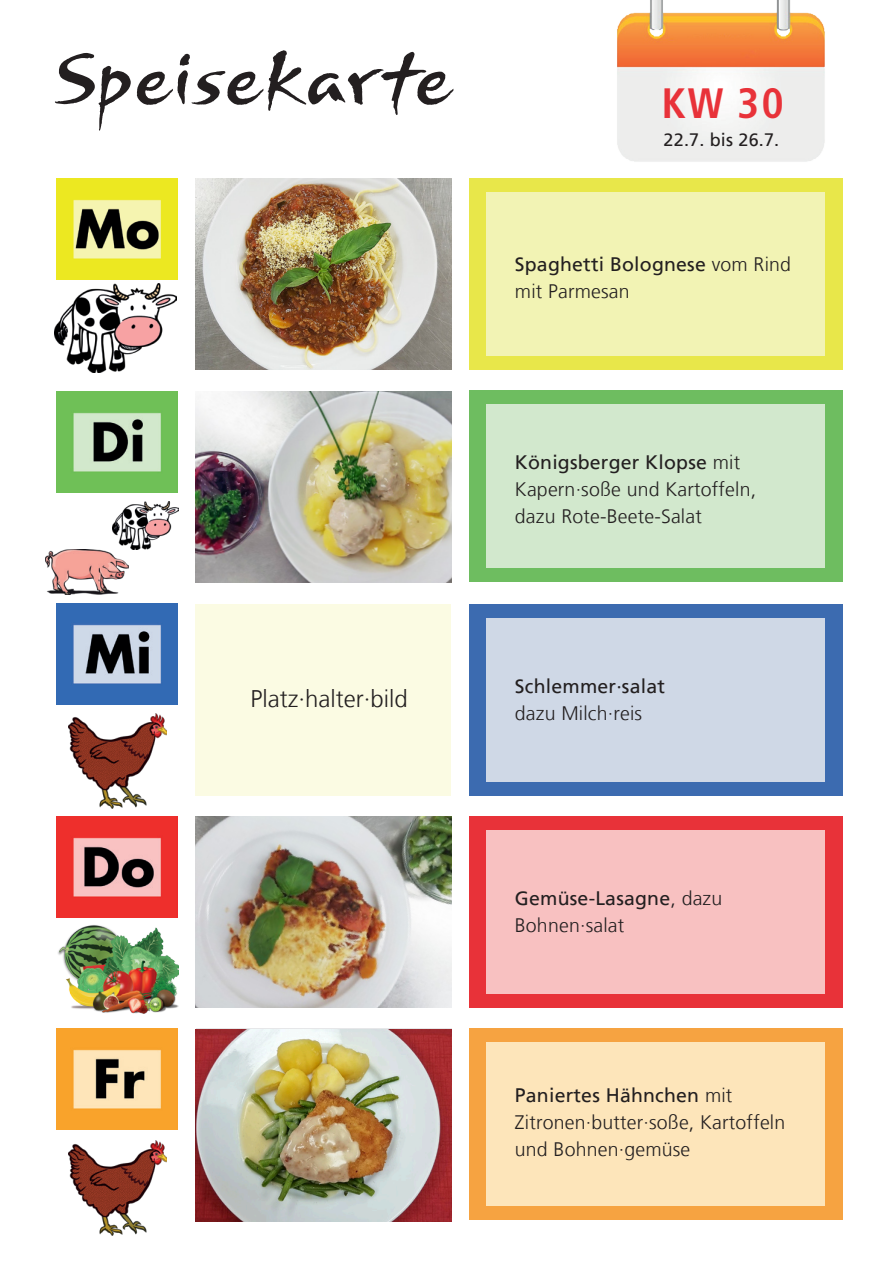
<style>
.page{position:relative;width:893px;height:1263px;background:#fff}
.page>*{position:absolute;margin:0;border:0;box-sizing:border-box;transform-origin:0 0}
.t1{font:700 42px "Frutiger Condensed BQ";color:#e83239}
.t2{font:300 24px "Frutiger LT";color:#231f20}
.t3{font:300 19.5px/27px "Frutiger LT";letter-spacing:.01em;color:#231f20}
.t4{font:19.5px/27px "Frutiger LT";letter-spacing:.01em;color:#231f20}
.t5{font:18px "Frutiger LT";letter-spacing:.01em;color:#231f20}
.s1{font-weight:300}
.s2{font-weight:400}
</style>
<div class="page">
<img style="left:617px;top:0;width:208px;height:162px">
<img style="left:57px;top:179px;width:121px;height:101px">
<img style="left:57px;top:391px;width:121px;height:101px">
<img style="left:57px;top:603px;width:121px;height:101px">
<img style="left:57px;top:816px;width:121px;height:101px">
<img style="left:57px;top:1029px;width:121px;height:100px">
<svg style="left:55px;top:53px;width:76px;height:78px"></svg>
<svg style="left:137px;top:50px;width:317px;height:65px"></svg>
<div style="left:469px;top:178px;width:373px;height:191px;background:#e8e74a"></div>
<div style="left:469px;top:390px;width:373px;height:191px;background:#6ebd60"></div>
<div style="left:469px;top:604px;width:373px;height:191px;background:#3c6bb0"></div>
<div style="left:469px;top:816px;width:373px;height:192px;background:#e83239"></div>
<div style="left:469px;top:1028px;width:373px;height:192px;background:#f6a341"></div>
<div style="left:486px;top:192px;width:339px;height:163px;background:#f2f3b4"></div>
<div style="left:486px;top:404px;width:339px;height:163px;background:#d2e8cd"></div>
<div style="left:486px;top:618px;width:339px;height:163px;background:#cfd8e6"></div>
<div style="left:486px;top:831px;width:339px;height:163px;background:#f8c1c1"></div>
<div style="left:486px;top:1043px;width:339px;height:163px;background:#fde5ba"></div>
<img style="left:196px;top:391px;width:255px;height:191px">
<img style="left:196px;top:817px;width:255px;height:191px">
<img style="left:58px;top:925px;width:120px;height:88px">
<img style="left:68px;top:1140px;width:98px;height:95px">
<img style="left:45px;top:549px;width:84px;height:45px">
<img style="left:196px;top:1030px;width:255px;height:191px">
<img style="left:196px;top:178px;width:255px;height:191px">
<img style="left:54px;top:283px;width:122px;height:89px">
<img style="left:113px;top:501px;width:66px;height:48px">
<div style="left:195px;top:604px;width:255px;height:191px;background:#fbfbe3"></div>
<img style="left:68px;top:713px;width:98px;height:95px">
<p class="t2" style="left:251px;top:685px;width:159px">Platz·halter·bild</p>
<h1 class="t1" style="left:662px;top:76px;width:123px">KW 30</h1>
<p class="t5" style="left:664px;top:129px;width:117px">22.7. bis 26.7.</p>
<p class="t4" style="left:515px;top:251px;width:278px">Spaghetti Bolognese <span class="s1">vom Rind mit Parmesan</span></p>
<p class="t3" style="left:515px;top:449px;width:243px"><span class="s2">Königsberger Klopse</span> mit<br>Kapern·soße und Kartoffeln, dazu Rote-Beete-Salat</p>
<p class="t4" style="left:515px;top:673px;width:152px">Schlemmer·salat</p>
<p class="t3" style="left:515px;top:700px;width:129px">dazu Milch·reis</p>
<p class="t3" style="left:515px;top:885px;width:209px"><span class="s2">Gemüse-Lasagne</span>, dazu<br>Bohnen·salat</p>
<p class="t3" style="left:515px;top:1082px;width:272px"><span class="s2">Paniertes Hähnchen</span> mit<br>Zitronen·butter·soße, Kartoffeln und Bohnen·gemüse</p>
</div>
